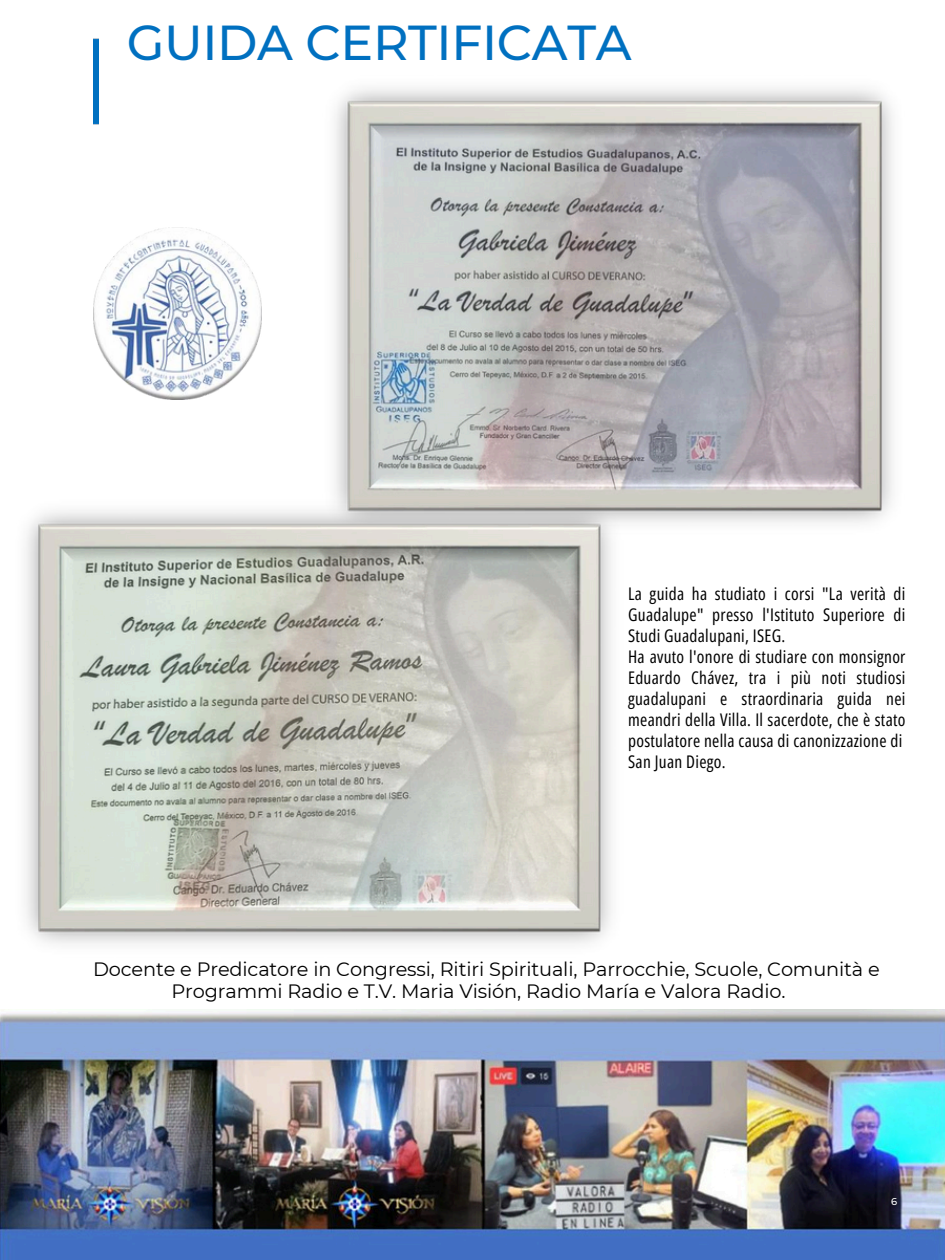
<style>
.page{position:relative;width:945px;height:1260px;background:#fff}
.page>*{position:absolute;margin:0;border:0;box-sizing:border-box;transform-origin:0 0}
.t1{font:500 49px "Montserrat";letter-spacing:-.005em;color:#0070c0}
.t2{font:19.25px/22.4px "Montserrat";letter-spacing:-.005em;color:#000}
.t3{font:17.5px/21px "Open Sans Condensed";letter-spacing:.02em;color:#000;text-align:justify}
.t4{font:500 9.8px "Montserrat";color:#fff}
</style>
<div class="page">
<img style="left:94px;top:38px;width:5px;height:87px">
<img style="left:335px;top:88px;width:558px;height:435px">
<img style="left:94px;top:228px;width:168px;height:172px">
<img style="left:26px;top:489px;width:609px;height:455px">
<img style="left:0;top:1009px;width:945px;height:251px">
<p class="t1" style="left:127px;top:13px;width:506px">GUIDA CERTIFICATA</p>
<p class="t3" style="left:628px;top:583px;width:279px">La guida ha studiato i corsi "La verità di Guadalupe" presso l'Istituto Superiore di Studi Guadalupani, ISEG.</p>
<p class="t3" style="left:628px;top:646px;width:279px">Ha avuto l'onore di studiare con monsignor Eduardo Chávez, tra i più noti studiosi guadalupani e straordinaria guida nei meandri della Villa. Il sacerdote, che è stato postulatore nella causa di canonizzazione di</p>
<p class="t3" style="left:628px;top:751px;width:99px">San Juan Diego.</p>
<p class="t2" style="left:171px;top:958px;width:710px;text-indent:-78px">Docente e Predicatore in Congressi, Ritiri Spirituali, Parrocchie, Scuole, Comunità e<br>Programmi Radio e T.V. Maria Visión, Radio María e Valora Radio.</p>
<h1 class="t4" style="left:891px;top:1196px;width:8px">6</h1>
</div>
